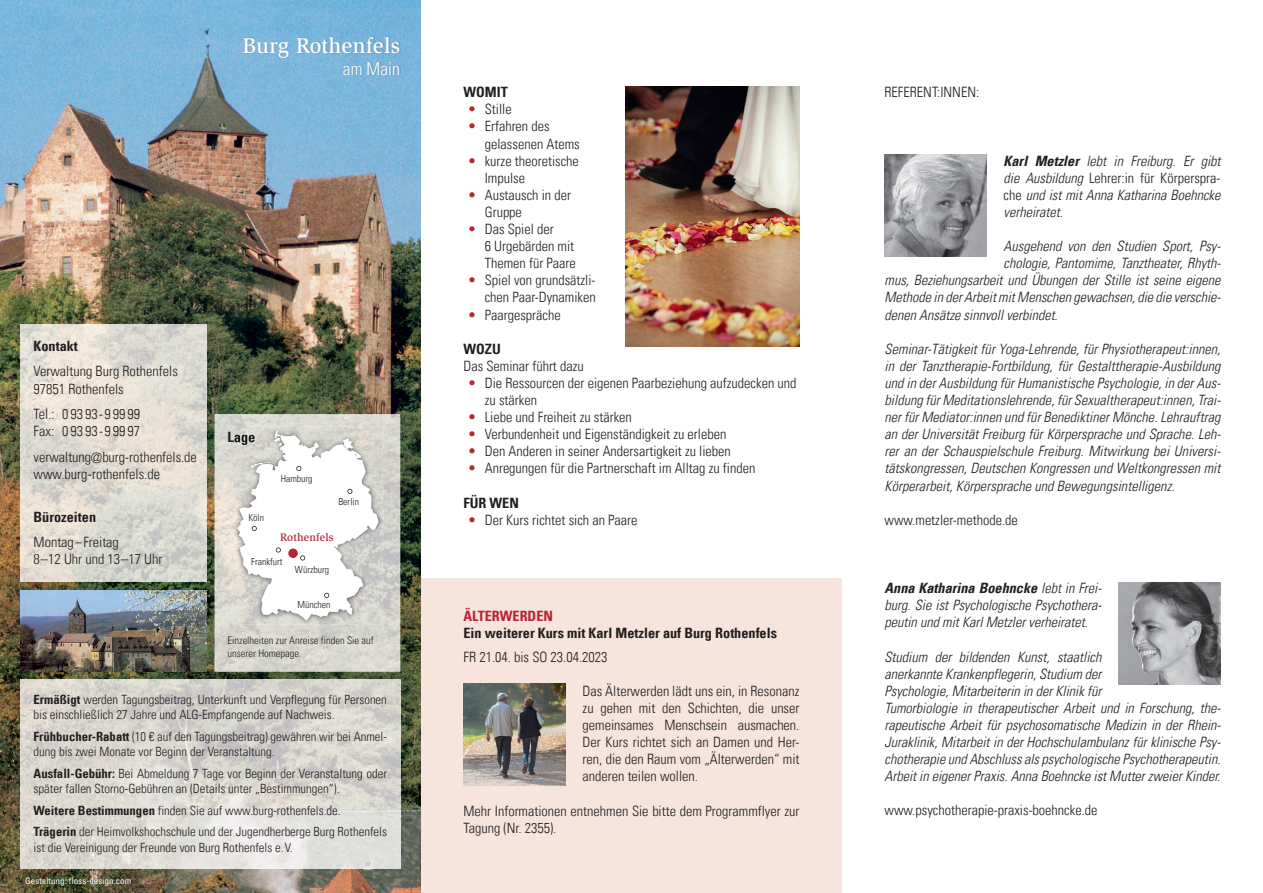
<style>
.page{position:relative;width:1263px;height:893px;background:#fff}
.page>*{position:absolute;margin:0;border:0;box-sizing:border-box;transform-origin:0 0}
.t1{font:500 22.05px "Slimbach";letter-spacing:.01em;color:#fff}
.t2{font:300 condensed 17.85px "Univers LT";color:#fff}
.t3{font:italic 300 condensed 14.25px/17.1px "Univers LT";color:#231f20;text-align:justify}
.t4{font:300 condensed 14.25px/17.1px "Univers LT";color:#231f20}
.t5{font:700 condensed 14.25px "Univers LT";color:#231f20}
.t6{font:700 condensed 14.25px "Univers LT";color:#b72332}
.t7{font:300 condensed 12.75px/15.3px "Univers LT";color:#231f20}
.t8{font:500 11.25px "Slimbach";letter-spacing:.01em;color:#b72332}
.t9{font:300 condensed 10.5px/12.6px "Univers LT";color:#231f20}
.t10{font:300 condensed 9.75px "Univers LT";color:#231f20}
.t11{font:condensed 9px "Univers LT";letter-spacing:.005em;color:#fff}
.s1{font-weight:700}
.s2{color:#b72332}
.s3{font-style:normal}
</style>
<div class="page">
<img style="left:0;top:0;width:421px;height:893px">
<img style="left:242px;top:36px;width:159px;height:40px">
<img style="left:21px;top:325px;width:185px;height:257px">
<img style="left:215px;top:414px;width:185px;height:257px">
<img style="left:233px;top:427px;width:150px;height:198px">
<svg style="left:228px;top:431px;width:151px;height:190px"></svg>
<img style="left:21px;top:680px;width:379px;height:189px">
<img style="left:21px;top:590px;width:185px;height:81px">
<img style="left:884px;top:155px;width:102px;height:102px">
<img style="left:1118px;top:582px;width:102px;height:102px">
<img style="left:626px;top:86px;width:173px;height:261px">
<div style="left:421px;top:579px;width:421px;height:314px;background:#f6e4dd"></div>
<img style="left:463px;top:683px;width:103px;height:102px">
<h1 class="t1" style="left:243px;top:32px;width:159px">Burg Rothenfels</h1>
<p class="t2" style="left:343px;top:58px;width:59px">am Main</p>
<p class="t5" style="left:34px;top:337px;width:46px">Kontakt</p>
<p class="t4" style="left:34px;top:363px;width:146px">Verwaltung Burg Rothenfels<br>97851 Rothenfels</p>
<p class="t4" style="left:34px;top:406px;width:108px">Tel.: 0 93 93-9 99 99<br>Fax: 0 93 93-9 99 97</p>
<p class="t4" style="left:34px;top:448px;width:165px">verwaltung@burg-rothenfels.de www.burg-rothenfels.de</p>
<p class="t5" style="left:34px;top:508px;width:64px">Bürozeiten</p>
<p class="t4" style="left:34px;top:534px;width:130px">Montag–Freitag<br>8–12 Uhr und 13–17 Uhr</p>
<p class="t10" style="left:281px;top:473px;width:33px">Hamburg</p>
<p class="t10" style="left:338px;top:495px;width:22px">Berlin</p>
<p class="t10" style="left:248px;top:511px;width:17px">Köln</p>
<p class="t10" style="left:251px;top:555px;width:33px">Frankfurt</p>
<p class="t8" style="left:280px;top:530px;width:55px">Rothenfels</p>
<p class="t10" style="left:295px;top:564px;width:36px">Würzburg</p>
<p class="t10" style="left:298px;top:598px;width:35px">München</p>
<p class="t9" style="left:227px;top:634px;width:148px">Einzelheiten zur Anreise finden Sie auf unserer Homepage.</p>
<p class="t7" style="left:34px;top:691px;width:355px"><span class="s1">Ermäßigt</span> werden Tagungsbeitrag, Unterkunft und Verpflegung für Personen bis einschließlich 27 Jahre und ALG-Empfangende auf Nachweis.</p>
<p class="t7" style="left:34px;top:728px;width:355px"><span class="s1">Frühbucher-Rabatt</span> (10 € auf den Tagungsbeitrag) gewähren wir bei Anmel&shy;dung bis zwei Monate vor Beginn der Veranstaltung.</p>
<p class="t7" style="left:34px;top:765px;width:355px"><span class="s1">Ausfall-Gebühr:</span> Bei Abmeldung 7 Tage vor Beginn der Veranstaltung oder später fallen Storno-Gebühren an (Details unter „Bestimmungen“).</p>
<p class="t7" style="left:34px;top:799px;width:355px;line-height:21.6px"><span class="s1">Weitere Bestimmungen</span> finden Sie auf www.burg-rothenfels.de.<br><span class="s1">Trägerin</span> der Heimvolkshochschule und der Jugendherberge Burg Rothenfels</p>
<p class="t7" style="left:34px;top:839px;width:261px">ist die Vereinigung der Freunde von Burg Rothenfels e.V.</p>
<p class="t11" style="left:25px;top:875px;width:108px">Gestaltung: floss-design.com</p>
<p class="t5" style="left:463px;top:83px;width:46px">WOMIT</p>
<p class="t4" style="left:468px;top:101px;width:45px"><span class="s2">•</span> Stille</p>
<p class="t4" style="left:485px;top:118px;width:96px;text-indent:-17px"><span class="s2">•</span> Erfahren des gelassenen Atems</p>
<p class="t4" style="left:485px;top:152px;width:96px;text-indent:-17px"><span class="s2">•</span> kurze theoretische<br>Impulse</p>
<p class="t4" style="left:485px;top:186px;width:88px;text-indent:-17px"><span class="s2">•</span> Austausch in der<br>Gruppe</p>
<p class="t4" style="left:485px;top:220px;width:92px;text-indent:-17px"><span class="s2">•</span> Das Spiel der<br>6 Urgebärden mit<br>Themen für Paare</p>
<p class="t4" style="left:468px;top:272px;width:130px;text-align:right"><span class="s2">•</span> Spiel von grundsätzli&shy;chen Paar-Dynamiken</p>
<p class="t4" style="left:468px;top:306px;width:94px"><span class="s2">•</span> Paargespräche</p>
<p class="t5" style="left:463px;top:340px;width:39px">WOZU</p>
<p class="t4" style="left:463px;top:357px;width:122px">Das Seminar führt dazu</p>
<p class="t4" style="left:485px;top:374px;width:313px;text-indent:-17px"><span class="s2">•</span> Die Ressourcen der eigenen Paarbeziehung aufzudecken und zu stärken</p>
<p class="t4" style="left:468px;top:409px;width:166px"><span class="s2">•</span> Liebe und Freiheit zu stärken</p>
<p class="t4" style="left:468px;top:426px;width:260px"><span class="s2">•</span> Verbundenheit und Eigenständigkeit zu erleben</p>
<p class="t4" style="left:468px;top:443px;width:265px"><span class="s2">•</span> Den Anderen in seiner Andersartigkeit zu lieben</p>
<p class="t4" style="left:468px;top:460px;width:289px"><span class="s2">•</span> Anregungen für die Partnerschaft im Alltag zu finden</p>
<p class="t5" style="left:463px;top:494px;width:57px">FÜR WEN</p>
<p class="t4" style="left:468px;top:511px;width:171px"><span class="s2">•</span> Der Kurs richtet sich an Paare</p>
<p class="t6" style="left:463px;top:607px;width:91px">ÄLTERWERDEN</p>
<p class="t5" style="left:463px;top:624px;width:315px">Ein weiterer Kurs mit Karl Metzler auf Burg Rothenfels</p>
<p class="t4" style="left:463px;top:648px;width:145px">FR 21.04. bis SO 23.04.2023</p>
<p class="t4" style="left:583px;top:682px;width:218px;text-align:justify">Das Älterwerden lädt uns ein, in Resonanz zu gehen mit den Schichten, die unser gemeinsames Menschsein ausmachen.<br>Der Kurs richtet sich an Damen und Her&shy;ren, die den Raum vom „Älterwerden“ mit anderen teilen wollen.</p>
<p class="t4" style="left:463px;top:802px;width:337px">Mehr Informationen entnehmen Sie bitte dem Programmflyer zur<br>Tagung (Nr. 2355).</p>
<p class="t4" style="left:884px;top:84px;width:96px">REFERENT:INNEN:</p>
<p class="t3" style="left:1003px;top:152px;width:218px"><span class="s1">Karl Metzler</span> lebt in Freiburg. Er gibt die Ausbildung <span class="s3">Lehrer:in für Körperspra&shy;che</span> und ist mit Anna Katharina Boehncke verheiratet.</p>
<p class="t3" style="left:1003px;top:238px;width:219px">Ausgehend von den Studien Sport, Psy-</p>
<p class="t3" style="left:1003px;top:255px;width:219px">chologie, Pantomime, Tanztheater, Rhyth-</p>
<p class="t3" style="left:884px;top:272px;width:337px">mus, Beziehungsarbeit und Übungen der Stille ist seine eigene</p>
<p class="t3" style="left:884px;top:289px;width:338px">Methode in der Arbeit mit Menschen gewachsen, die die verschie-</p>
<p class="t3" style="left:884px;top:306px;width:175px">denen Ansätze sinnvoll verbindet.</p>
<p class="t3" style="left:884px;top:340px;width:338px">Seminar-Tätigkeit für Yoga-Lehrende, für Physiotherapeut:innen, in der Tanztherapie-Fortbildung, für Gestalttherapie-Ausbildung und in der Ausbildung für Humanistische Psychologie, in der Aus&shy;bildung für Meditationslehrende, für Sexualtherapeut:innen, Trai&shy;ner für Mediator:innen und für Benediktiner Mönche. Lehrauftrag an der Universität Freiburg für Körpersprache und Sprache. Leh&shy;rer an der Schauspielschule Freiburg. Mitwirkung bei Universi&shy;tätskongressen, Deutschen Kongressen und Weltkongressen mit Körperarbeit, Körpersprache und Bewegungsintelligenz.</p>
<p class="t4" style="left:884px;top:511px;width:135px">www.metzler-methode.de</p>
<p class="t3" style="left:884px;top:580px;width:219px"><span class="s1">Anna Katharina Boehncke</span> lebt in Frei&shy;burg. Sie ist Psychologische Psychothera&shy;peutin und mit Karl Metzler verheiratet.</p>
<p class="t3" style="left:884px;top:648px;width:338px;text-align:left">Studium der bildenden Kunst, staatlich<br>anerkannte Krankenpflegerin, Studium der<br>Psychologie, Mitarbeiterin in der Klinik für<br>Tumorbiologie in therapeutischer Arbeit und in Forschung, the&shy;rapeutische Arbeit für psychosomatische Medizin in der Rhein-Juraklinik, Mitarbeit in der Hochschulambulanz für klinische Psy&shy;chotherapie und Abschluss als psychologische Psychotherapeutin.<br>Arbeit in eigener Praxis. Anna Boehncke ist Mutter zweier Kinder.</p>
<p class="t4" style="left:884px;top:802px;width:214px">www.psychotherapie-praxis-boehncke.de</p>
</div>
